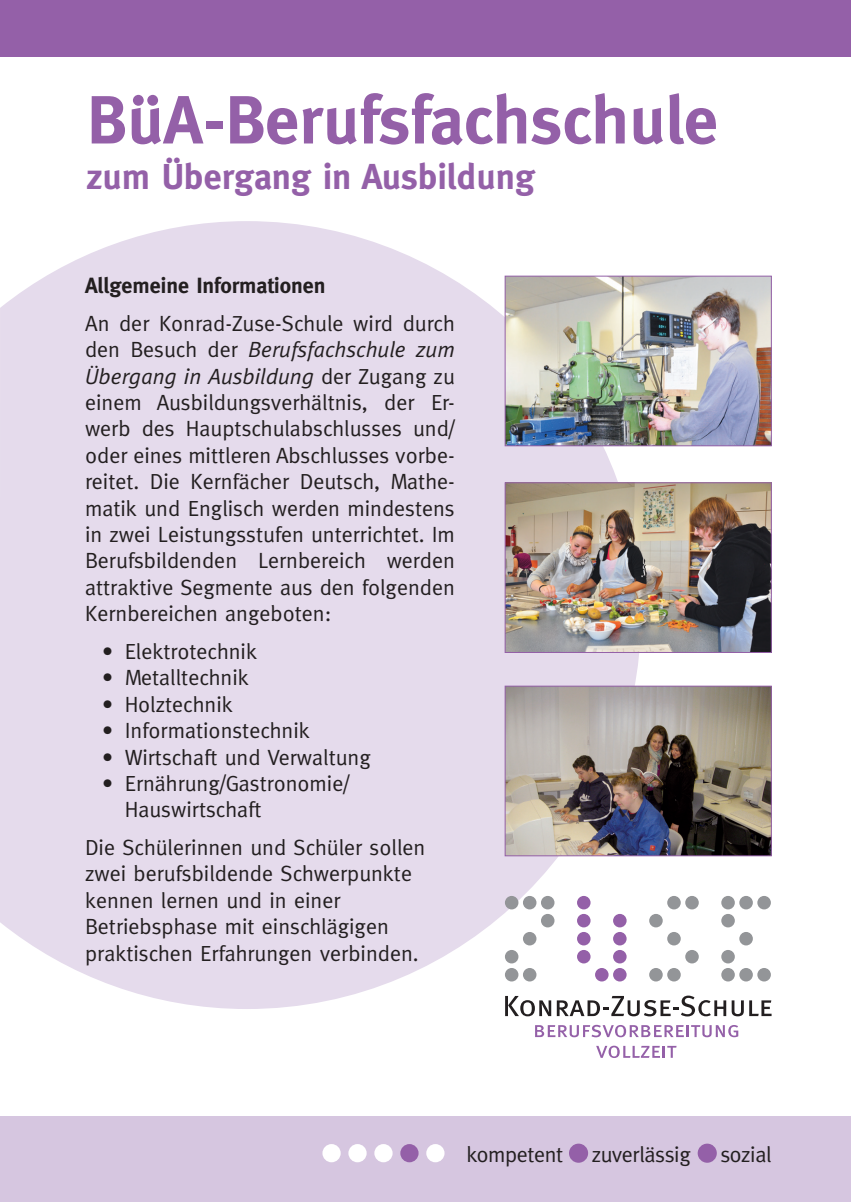
<style>
.page{position:relative;width:851px;height:1202px;background:#fff}
.page>*{position:absolute;margin:0;border:0;box-sizing:border-box;transform-origin:0 0}
.t1{font:700 68px "Meta";color:#9460a8}
.t2{font:700 36px "Meta";color:#9460a8}
.t3{font:22px/26.4px "Meta";color:#231f20;text-align:justify}
.t4{font:22px "Meta Plus Normal";letter-spacing:-.02em;color:#231f20}
.t5{font:700 22px "Meta";color:#231f20}
.s1{font-style:italic}
.s2{font-size:54px;color:#9460a8}
</style>
<div class="page">
<div style="left:0;top:1117px;width:850px;height:85px;background:#d6c6e0"></div>
<div style="left:322px;top:1144px;width:18px;height:18px;background:#fff;border-radius:50%"></div>
<div style="left:348px;top:1144px;width:18px;height:18px;background:#fff;border-radius:50%"></div>
<div style="left:374px;top:1144px;width:18px;height:18px;background:#fff;border-radius:50%"></div>
<div style="left:400px;top:1144px;width:18px;height:18px;background:#9460a8;border-radius:50%"></div>
<div style="left:426px;top:1144px;width:18px;height:18px;background:#fff;border-radius:50%"></div>
<div style="left:0;top:0;width:850px;height:57px;background:#9460a8"></div>
<svg style="left:0;top:221px;width:641px;height:788px;background:#e7dfee"></svg>
<img style="left:507px;top:688px;width:262px;height:166px">
<div style="left:505px;top:686px;width:266px;height:170px;border:1px solid #9460a8"></div>
<svg style="left:535px;top:1025px;width:203px;height:12px"></svg>
<svg style="left:596px;top:1046px;width:80px;height:12px"></svg>
<svg style="left:505px;top:996px;width:238px;height:20px"></svg>
<svg style="left:749px;top:1000px;width:22px;height:16px"></svg>
<div style="left:757px;top:896px;width:13px;height:13px;background:#939598;border-radius:50%"></div>
<div style="left:739px;top:896px;width:13px;height:13px;background:#939598;border-radius:50%"></div>
<div style="left:721px;top:896px;width:13px;height:13px;background:#939598;border-radius:50%"></div>
<div style="left:721px;top:968px;width:13px;height:13px;background:#939598;border-radius:50%"></div>
<div style="left:739px;top:968px;width:13px;height:13px;background:#939598;border-radius:50%"></div>
<div style="left:757px;top:968px;width:13px;height:13px;background:#939598;border-radius:50%"></div>
<div style="left:739px;top:932px;width:13px;height:13px;background:#939598;border-radius:50%"></div>
<div style="left:721px;top:914px;width:13px;height:13px;background:#939598;border-radius:50%"></div>
<div style="left:721px;top:950px;width:13px;height:13px;background:#939598;border-radius:50%"></div>
<div style="left:685px;top:896px;width:13px;height:13px;background:#939598;border-radius:50%"></div>
<div style="left:667px;top:896px;width:13px;height:13px;background:#939598;border-radius:50%"></div>
<div style="left:649px;top:968px;width:13px;height:13px;background:#939598;border-radius:50%"></div>
<div style="left:667px;top:968px;width:13px;height:13px;background:#939598;border-radius:50%"></div>
<div style="left:685px;top:950px;width:13px;height:13px;background:#939598;border-radius:50%"></div>
<div style="left:667px;top:932px;width:13px;height:13px;background:#939598;border-radius:50%"></div>
<div style="left:649px;top:914px;width:13px;height:13px;background:#939598;border-radius:50%"></div>
<div style="left:613px;top:914px;width:13px;height:13px;background:#9460a8;border-radius:50%"></div>
<div style="left:577px;top:896px;width:13px;height:13px;background:#9460a8;border-radius:50%"></div>
<div style="left:613px;top:950px;width:13px;height:13px;background:#9460a8;border-radius:50%"></div>
<div style="left:613px;top:968px;width:13px;height:13px;background:#9460a8;border-radius:50%"></div>
<div style="left:613px;top:932px;width:13px;height:13px;background:#9460a8;border-radius:50%"></div>
<div style="left:595px;top:968px;width:13px;height:13px;background:#9460a8;border-radius:50%"></div>
<div style="left:577px;top:950px;width:13px;height:13px;background:#9460a8;border-radius:50%"></div>
<div style="left:577px;top:932px;width:13px;height:13px;background:#9460a8;border-radius:50%"></div>
<div style="left:577px;top:914px;width:13px;height:13px;background:#9460a8;border-radius:50%"></div>
<div style="left:505px;top:896px;width:13px;height:13px;background:#939598;border-radius:50%"></div>
<div style="left:505px;top:968px;width:13px;height:13px;background:#939598;border-radius:50%"></div>
<div style="left:505px;top:950px;width:13px;height:13px;background:#939598;border-radius:50%"></div>
<div style="left:523px;top:932px;width:13px;height:13px;background:#939598;border-radius:50%"></div>
<div style="left:541px;top:914px;width:13px;height:13px;background:#939598;border-radius:50%"></div>
<div style="left:541px;top:896px;width:13px;height:13px;background:#939598;border-radius:50%"></div>
<div style="left:523px;top:896px;width:13px;height:13px;background:#939598;border-radius:50%"></div>
<div style="left:523px;top:968px;width:13px;height:13px;background:#939598;border-radius:50%"></div>
<img style="left:507px;top:485px;width:262px;height:166px">
<div style="left:505px;top:483px;width:266px;height:170px;border:1px solid #9460a8"></div>
<img style="left:507px;top:278px;width:262px;height:166px">
<div style="left:505px;top:276px;width:266px;height:170px;border:1px solid #9460a8"></div>
<p class="t1" style="left:87px;top:81px;width:632px">BüA-Berufsfachschule</p>
<p class="t2" style="left:87px;top:156px;width:449px">zum Übergang in Ausbildung</p>
<p class="t5" style="left:85px;top:273px;width:242px">Allgemeine Informationen</p>
<p class="t3" style="left:85px;top:310px;width:371px">An der Konrad-Zuse-Schule wird durch den Besuch der <span class="s1">Berufsfachschule zum Übergang in Ausbildung</span> der Zugang zu einem Ausbildungsverhältnis, der Er&shy;werb des Hauptschulabschlusses und/ oder eines mittleren Abschlusses vorbe&shy;reitet. Die Kernfächer Deutsch, Mathe&shy;matik und Englisch werden mindestens in zwei Leistungsstufen unterrichtet. Im Berufsbildenden Lernbereich werden attraktive Segmente aus den folgenden Kernbereichen angeboten:</p>
<p class="t3" style="left:102px;top:638px;width:156px">• Elektrotechnik</p>
<p class="t3" style="left:102px;top:664px;width:148px">• Metalltechnik</p>
<p class="t3" style="left:102px;top:691px;width:132px">• Holztechnik</p>
<p class="t3" style="left:102px;top:717px;width:209px">• Informationstechnik</p>
<p class="t3" style="left:102px;top:743px;width:270px">• Wirtschaft und Verwaltung</p>
<p class="t3" style="left:125px;top:770px;width:226px;text-indent:-23px">• Ernährung/Gastronomie/<br>Hauswirtschaft</p>
<p class="t3" style="left:85px;top:834px;width:341px">Die Schülerinnen und Schüler sollen</p>
<p class="t3" style="left:85px;top:860px;width:328px">zwei berufsbildende Schwerpunkte</p>
<p class="t3" style="left:85px;top:887px;width:257px">kennen lernen und in einer</p>
<p class="t3" style="left:85px;top:913px;width:305px">Betriebsphase mit einschlägigen</p>
<p class="t3" style="left:85px;top:940px;width:335px">praktischen Erfahrungen verbinden.</p>
<p class="t4" style="left:466px;top:1142px;width:306px">kompetent<span class="s2">•</span> zuverlässig<span class="s2">•</span> sozial</p>
</div>
